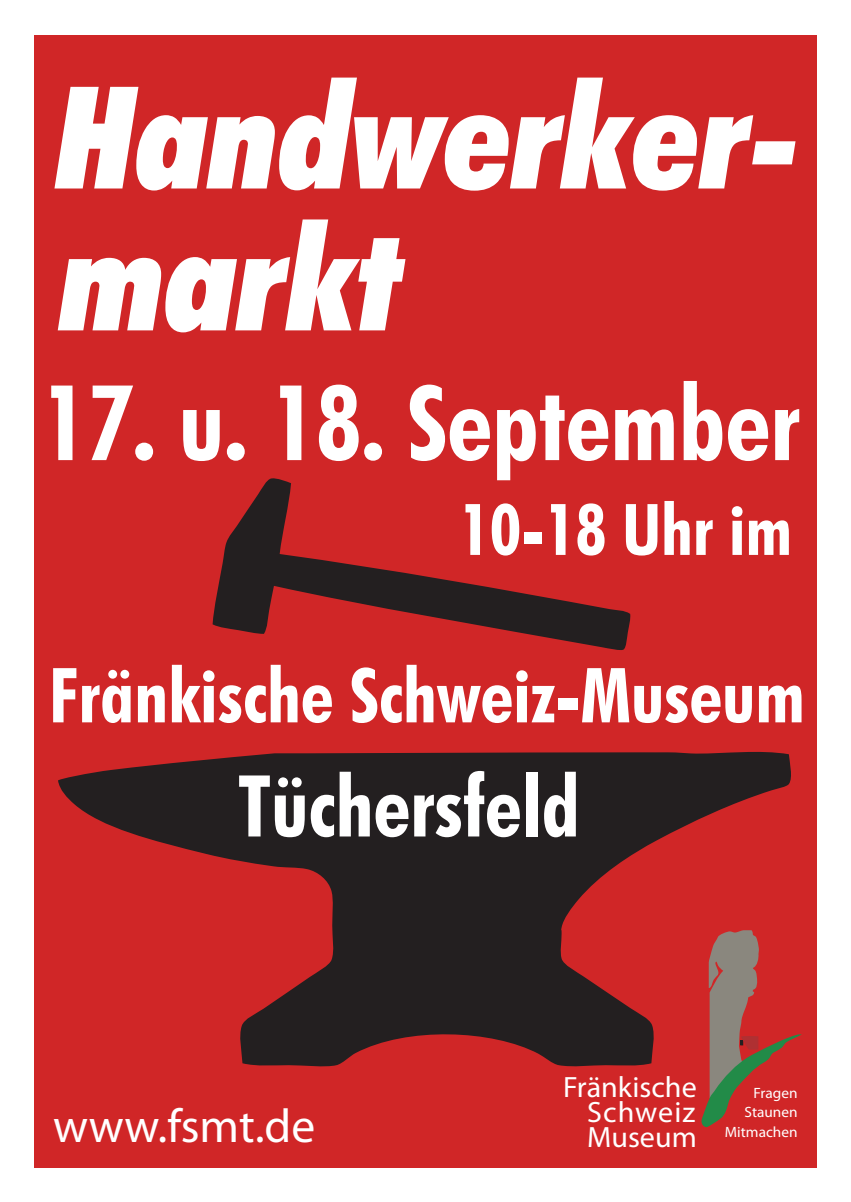
<style>
.page{position:relative;width:851px;height:1202px;background:#fff}
.page>*{position:absolute;margin:0;border:0;box-sizing:border-box;transform-origin:0 0}
.t1{font:italic 900 condensed 142.6px/141.8px "Futura BT";color:#fff}
.t2{font:700 condensed 104.6px "Futura BT";color:#fff}
.t3{font:700 condensed 85.6px "Futura BT";color:#fff}
.t4{font:700 condensed 76px "Futura BT";color:#fff}
.t5{font:700 condensed 71.2px "Futura BT";color:#fff}
.t6{font:47.6px "Myriad Pro";color:#fff}
.t7{font:29.4px/25px "Myriad Pro";color:#fff;text-align:justify}
.t8{font:15px/20.4px "Myriad Pro";color:#fff;text-align:right}
</style>
<div class="page">
<div style="left:34px;top:35px;width:782px;height:1133px;background:#d02627"></div>
<svg style="left:212px;top:478px;width:418px;height:172px"></svg>
<svg style="left:58px;top:751px;width:733px;height:316px;fill:#231f20"></svg>
<svg style="left:701px;top:930px;width:100px;height:197px"></svg>
<p class="t1" style="left:57px;top:66px;width:746px">Handwerker&shy;markt</p>
<p class="t2" style="left:41px;top:359px;width:760px">17. u. 18. September</p>
<p class="t5" style="left:458px;top:486px;width:335px">10-18 Uhr im</p>
<p class="t4" style="left:49px;top:649px;width:757px">Fränkische Schweiz-Museum</p>
<p class="t3" style="left:238px;top:754px;width:343px">Tüchersfeld</p>
<p class="t6" style="left:53px;top:1096px;width:263px">www.fsmt.de</p>
<p class="t7" style="left:587px;top:1074px;width:111px;text-indent:-24px">Fränkische Schweiz Museum</p>
<p class="t8" style="left:753px;top:1082px;width:46px">Fragen</p>
<p class="t8" style="left:724px;top:1101px;width:74px">Staunen<br>Mitmachen</p>
</div>
